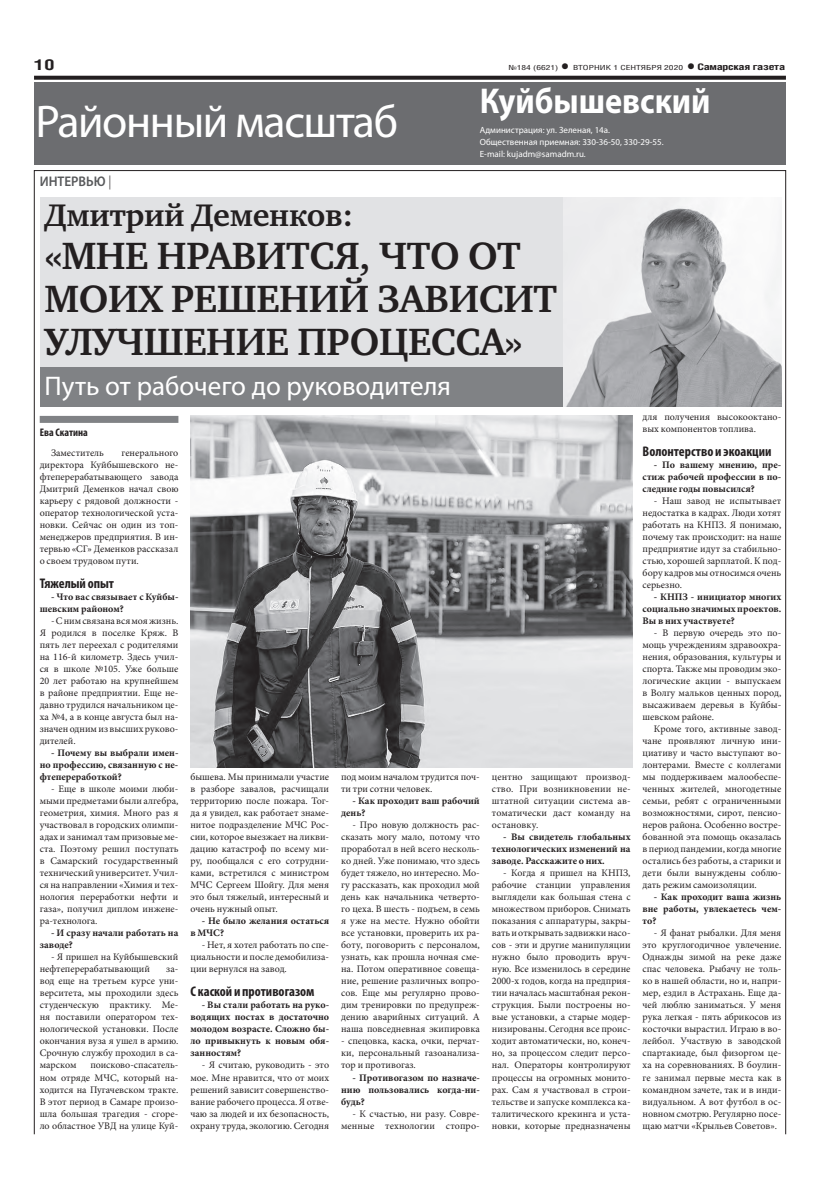
<style>
.page{position:relative;width:820px;height:1191px;background:#fff}
.page>*{position:absolute;margin:0;border:0;box-sizing:border-box;transform-origin:0 0}
.t1{font:46px "Myriad Pro";letter-spacing:-.03em;color:#fff}
.заголовок{font:700 39px/43px "Charter C";letter-spacing:-.01em;color:#231f20}
.t2{font:700 36px "Myriad Pro";color:#fff;scale:.9 1}
.заголовок-2{font:700 32px "Charter C";letter-spacing:-.01em;color:#231f20}
.подзаголовок{font:27px "Myriad Pro";color:#fff}
.t3{font:700 15px "Helios Cond";color:#231f20;scale:1.4 1}
.ЗАГ_в_ТЕКСТЕ__копия{font:700 condensed 14px "Myriad Pro";color:#231f20}
.район_надзаголовок{font:600 14px "Myriad Pro";color:#57585a;scale:.94 1}
.автор_чб{font:700 condensed 11px "Myriad Pro";color:#231f20}
.ОСНОВНОЙ{font:10px/12px "Minion Pro";color:#231f20;text-align:justify}
.ОСНОВНОЙ-2{font:700 10px/12px "Minion Pro";color:#231f20;text-align:justify}
.t4{font:9px/12px "Myriad Pro";color:#fff}
.t5{font:7px "Helios Cond";color:#231f20;scale:1.4 1}
.s1{font-weight:700;font-size:16px}
.s2{font-weight:700;font-size:9px}
.s3{font-weight:300;color:#231f20}
</style>
<div class="page">
<svg style="left:34px;top:76px;width:751px;height:4px;background:#322f2f"></svg>
<div style="left:40px;top:416px;width:138px;height:7px;background:#808285"></div>
<div style="left:40px;top:197px;width:523px;height:170px;background:#e1e2e4"></div>
<div style="left:34px;top:82px;width:751px;height:82px;background:#6c6d70"></div>
<img style="left:563px;top:197px;width:218px;height:210px">
<div style="left:40px;top:367px;width:523px;height:40px;background:#808285"></div>
<img style="left:190px;top:415px;width:442px;height:352px">
<p class="t3" style="left:34px;top:55px;width:16px">10</p>
<p class="t5" style="left:508px;top:63px;width:199px">№184 (6621) <span class="s1">•</span> ВТОРНИК 1 СЕНТЯБРЯ 2020 <span class="s1">•</span> <span class="s2">Самарская газета</span></p>
<p class="t1" style="left:35px;top:93px;width:364px">Районный масштаб</p>
<p class="t2" style="left:479px;top:77px;width:258px">Куйбышевский</p>
<p class="t4" style="left:479px;top:124px;width:185px">Администрация: ул. Зеленая, 14а.<br>Общественная приемная: 330-36-50, 330-29-55.<br>E-mail: kujadm@samadm.ru.</p>
<p class="район_надзаголовок" style="left:40px;top:172px;width:78px">ИНТЕРВЬЮ <span class="s3">|</span></p>
<p class="заголовок-2" style="left:45px;top:197px;width:310px">Дмитрий Деменков:</p>
<p class="заголовок" style="left:45px;top:235px;width:514px">«МНЕ НРАВИТСЯ, ЧТО ОТ<br>МОИХ РЕШЕНИЙ ЗАВИСИТ<br>УЛУЧШЕНИЕ ПРОЦЕССА»</p>
<p class="подзаголовок" style="left:45px;top:369px;width:407px">Путь от рабочего до руководителя</p>
<p class="автор_чб" style="left:40px;top:426px;width:50px">Ева Скатина</p>
<p class="ОСНОВНОЙ" style="left:51px;top:447px;width:54px">Заместитель</p>
<p class="ОСНОВНОЙ" style="left:40px;top:447px;width:140px;text-indent:82px">генерального директора Куйбышевского не&shy;фтеперерабатывающего завода Дмитрий Деменков начал свою карьеру с рядовой должности - оператор технологической уста&shy;новки. Сейчас он один из топ&shy;менеджеров предприятия. В ин&shy;тервью «СГ» Деменков рассказал о своем трудовом пути.</p>
<p class="ЗАГ_в_ТЕКСТЕ__копия" style="left:40px;top:575px;width:76px">Тяжелый опыт</p>
<p class="ОСНОВНОЙ-2" style="left:40px;top:591px;width:140px;text-indent:11px">- Что вас связывает с Куйбы&shy;шевским районом?</p>
<p class="ОСНОВНОЙ" style="left:40px;top:615px;width:140px;text-indent:11px">- С ним связана вся моя жизнь.<br>Я родился в поселке Кряж. В пять лет переехал с родителями на 116-й километр. Здесь учил&shy;ся в школе №105. Уже больше 20 лет работаю на крупнейшем в районе предприятии. Еще не&shy;давно трудился начальником це&shy;ха №4, а в конце августа был на&shy;значен одним из высших руково&shy;дителей.</p>
<p class="ОСНОВНОЙ-2" style="left:40px;top:747px;width:140px;text-indent:11px">- Почему вы выбрали имен&shy;но профессию, связанную с не&shy;фтепереработкой?</p>
<p class="ОСНОВНОЙ" style="left:40px;top:783px;width:140px;text-indent:11px">- Еще в школе моими люби&shy;мыми предметами были алгебра, геометрия, химия. Много раз я участвовал в городских олимпи&shy;адах и занимал там призовые ме&shy;ста. Поэтому решил поступать в Самарский государственный технический университет. Учил&shy;ся на направлении «Химия и тех&shy;нология переработки нефти и газа», получил диплом инжене&shy;ра-технолога.</p>
<p class="ОСНОВНОЙ-2" style="left:40px;top:927px;width:140px;text-indent:11px">- И сразу начали работать на заводе?</p>
<p class="ОСНОВНОЙ" style="left:40px;top:951px;width:140px;text-indent:11px">- Я пришел на Куйбышевский нефтеперерабатывающий</p>
<p class="ОСНОВНОЙ" style="left:40px;top:963px;width:140px;text-indent:126px">за&shy;вод еще на третьем курсе уни&shy;верситета, мы проходили здесь студенческую практику. Ме&shy;ня поставили оператором тех&shy;нологической установки. После окончания вуза я ушел в армию.<br>Срочную службу проходил в са&shy;марском</p>
<p class="ОСНОВНОЙ" style="left:40px;top:1059px;width:140px;text-indent:51px">поисково-спасатель&shy;ном отряде МЧС, который на&shy;ходится на Пугачевском тракте.<br>В этот период в Самаре произо&shy;шла большая трагедия - сгоре&shy;ло областное УВД на улице Куй-</p>
<p class="ОСНОВНОЙ" style="left:190px;top:771px;width:140px">бышева. Мы принимали участие в разборе завалов, расчищали территорию после пожара. Тог&shy;да я увидел, как работает знаме&shy;нитое подразделение МЧС Рос&shy;сии, которое выезжает на ликви&shy;дацию катастроф по всему ми&shy;ру, пообщался с его сотрудни&shy;ками, встретился с министром МЧС Сергеем Шойгу. Для меня это был тяжелый, интересный и очень нужный опыт.</p>
<p class="ОСНОВНОЙ-2" style="left:190px;top:915px;width:140px;text-indent:11px">- Не было желания остаться в МЧС?</p>
<p class="ОСНОВНОЙ" style="left:190px;top:939px;width:140px;text-indent:11px">- Нет, я хотел работать по спе&shy;циальности и после демобилиза&shy;ции вернулся на завод.</p>
<p class="ЗАГ_в_ТЕКСТЕ__копия" style="left:190px;top:983px;width:126px">С каской и противогазом</p>
<p class="ОСНОВНОЙ-2" style="left:190px;top:999px;width:140px;text-indent:11px">- Вы стали работать на руко&shy;водящих постах в достаточно молодом возрасте. Сложно бы&shy;ло привыкнуть к новым обя&shy;занностям?</p>
<p class="ОСНОВНОЙ" style="left:190px;top:1059px;width:140px;text-indent:11px">- Я считаю, руководить - это мое. Мне нравится, что от моих решений зависит совершенство&shy;вание рабочего процесса. Я отве&shy;чаю за людей и их безопасность, охрану труда, экологию. Сегодня</p>
<p class="ОСНОВНОЙ" style="left:341px;top:771px;width:140px">под моим началом трудится поч&shy;ти три сотни человек.</p>
<p class="ОСНОВНОЙ-2" style="left:341px;top:795px;width:140px;text-indent:11px">- Как проходит ваш рабочий день?</p>
<p class="ОСНОВНОЙ" style="left:341px;top:819px;width:140px;text-indent:11px">- Про новую должность рас&shy;сказать могу мало, потому что проработал в ней всего несколь&shy;ко дней. Уже понимаю, что здесь будет тяжело, но интересно. Мо&shy;гу рассказать, как проходил мой день как начальника четверто&shy;го цеха. В шесть - подъем, в семь я уже на месте. Нужно обойти все установки, проверить их ра&shy;боту, поговорить с персоналом, узнать, как прошла ночная сме&shy;на. Потом оперативное совеща&shy;ние, решение различных вопро&shy;сов. Еще мы регулярно прово&shy;дим тренировки по предупреж&shy;дению аварийных ситуаций. А наша повседневная экипировка</p>
<p class="ОСНОВНОЙ" style="left:341px;top:1035px;width:140px">- спецовка, каска, очки, перчат&shy;ки, персональный газоанализа&shy;тор и противогаз.</p>
<p class="ОСНОВНОЙ-2" style="left:341px;top:1071px;width:140px;text-indent:11px">- Противогазом по назначе&shy;нию пользовались когда-ни&shy;будь?</p>
<p class="ОСНОВНОЙ" style="left:341px;top:1107px;width:140px;text-align:right">- К счастью, ни разу. Совре&shy;менные технологии стопро-</p>
<p class="ОСНОВНОЙ" style="left:491px;top:771px;width:140px">центно защищают производ&shy;ство. При возникновении не&shy;штатной ситуации система ав&shy;томатически даст команду на остановку.</p>
<p class="ОСНОВНОЙ-2" style="left:491px;top:831px;width:140px;text-indent:11px">- Вы свидетель глобальных технологических изменений на заводе. Расскажите о них.</p>
<p class="ОСНОВНОЙ" style="left:491px;top:867px;width:140px;text-indent:11px">- Когда я пришел на КНПЗ, рабочие станции управления выглядели как большая стена с множеством приборов. Снимать показания с аппаратуры, закры&shy;вать и открывать задвижки насо&shy;сов - эти и другие манипуляции нужно было проводить вруч&shy;ную. Все изменилось в середине 2000-х годов, когда на предприя&shy;тии началась масштабная рекон&shy;струкция. Были построены но&shy;вые установки, а старые модер&shy;низированы. Сегодня все проис&shy;ходит автоматически, но, конеч&shy;но, за процессом следит персо&shy;нал. Операторы контролируют процессы на огромных монито&shy;рах. Сам я участвовал в строи&shy;тельстве и запуске комплекса ка&shy;талитического крекинга и уста&shy;новки, которые предназначены</p>
<p class="ОСНОВНОЙ" style="left:642px;top:411px;width:140px">для получения высокооктано&shy;вых компонентов топлива.</p>
<p class="ЗАГ_в_ТЕКСТЕ__копия" style="left:642px;top:443px;width:130px">Волонтерство и экоакции</p>
<p class="ОСНОВНОЙ-2" style="left:642px;top:459px;width:140px;text-indent:11px">- По вашему мнению, пре&shy;стиж рабочей профессии в по&shy;следние годы повысился?</p>
<p class="ОСНОВНОЙ" style="left:642px;top:495px;width:140px;text-indent:11px">- Наш завод не испытывает недостатка в кадрах. Люди хотят работать на КНПЗ. Я понимаю, почему так происходит: на наше предприятие идут за стабильно&shy;стью, хорошей зарплатой. К под&shy;бору кадров мы относимся очень серьезно.</p>
<p class="ОСНОВНОЙ-2" style="left:642px;top:591px;width:140px;text-indent:11px">- КНПЗ - инициатор многих социально значимых проектов.<br>Вы в них участвуете?</p>
<p class="ОСНОВНОЙ" style="left:642px;top:627px;width:140px;text-indent:11px">- В первую очередь это по&shy;мощь учреждениям здравоохра&shy;нения, образования, культуры и спорта. Также мы проводим эко&shy;логические акции - выпускаем в Волгу мальков ценных пород, высаживаем деревья в Куйбы&shy;шевском районе.</p>
<p class="ОСНОВНОЙ" style="left:642px;top:723px;width:140px;text-indent:11px">Кроме того, активные завод&shy;чане проявляют личную ини&shy;циативу и часто выступают во&shy;лонтерами. Вместе с коллегами мы поддерживаем малообеспе&shy;ченных жителей, многодетные семьи, ребят с ограниченными возможностями, сирот, пенсио&shy;неров района. Особенно востре&shy;бованной эта помощь оказалась в период пандемии, когда многие остались без работы, а старики и дети были вынуждены соблю&shy;дать режим самоизоляции.</p>
<p class="ОСНОВНОЙ-2" style="left:642px;top:891px;width:140px;text-indent:11px">- Как проходит ваша жизнь вне работы, увлекаетесь чем&shy;то?</p>
<p class="ОСНОВНОЙ" style="left:642px;top:927px;width:140px;text-indent:11px">- Я фанат рыбалки. Для меня это круглогодичное увлечение.<br>Однажды зимой на реке даже спас человека. Рыбачу не толь&shy;ко в нашей области, но и, напри&shy;мер, ездил в Астрахань. Еще да&shy;чей люблю заниматься. У меня рука легкая - пять абрикосов из косточки вырастил. Играю в во&shy;лейбол. Участвую в заводской спартакиаде, был физоргом це&shy;ха на соревнованиях. В боулин&shy;ге занимал первые места как в командном зачете, так и в инди&shy;видуальном. А вот футбол в ос&shy;новном смотрю. Регулярно посе&shy;щаю матчи «Крыльев Советов».</p>
</div>
